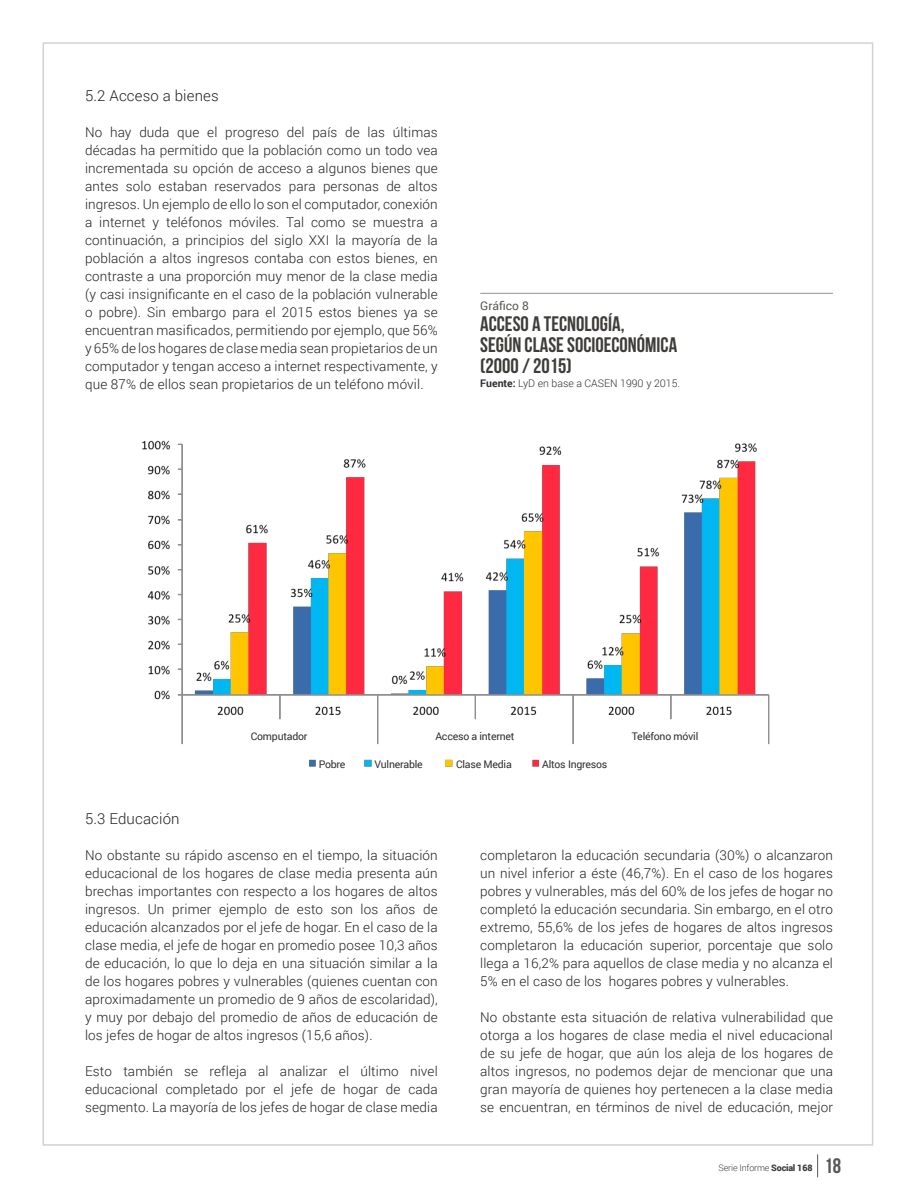
<style>
.page{position:relative;width:918px;height:1188px;background:#fff}
.page>*{position:absolute;margin:0;border:0;box-sizing:border-box;transform-origin:0 0}
.t1{font:21px "Bebas Neue";color:#3e3d39}
.t2{font:21px "Bebas Neue";color:#585754}
.t3{font:300 15px "Roboto";letter-spacing:.01em;color:#231f20}
.t4{font:300 13.5px/18px "Roboto";letter-spacing:.01em;color:#231f20;text-align:justify}
.t5{font:12px "Roboto";color:#585754}
.t6{font:10.5px "Roboto";letter-spacing:-.02em;color:#312f30}
.t7{font:300 10.5px "Roboto";color:#312f30}
.t8{font:300 9px "Roboto";letter-spacing:-.02em;color:#3e3d39}
.s1{font-weight:700}
.s2{font-weight:900}
</style>
<div class="page">
<svg style="left:817px;top:1154px;width:1px;height:23px"></svg>
<hr style="left:480px;top:293px;width:353px;height:1px;background:#939491">
<img style="left:142px;top:440px;width:628px;height:327px">
<div style="left:318px;top:755px;width:33px;height:23px;background:#fff"></div>
<div style="left:373px;top:755px;width:65px;height:31px;background:#fff"></div>
<div style="left:454px;top:757px;width:69px;height:29px;background:#fff"></div>
<div style="left:539px;top:757px;width:91px;height:29px;background:#fff"></div>
<div style="left:242px;top:729px;width:76px;height:17px;background:#fff"></div>
<div style="left:426px;top:729px;width:97px;height:17px;background:#fff"></div>
<div style="left:622px;top:729px;width:98px;height:17px;background:#fff"></div>
<p class="t3" style="left:85px;top:85px;width:135px">5.2 Acceso a bienes</p>
<p class="t4" style="left:85px;top:123px;width:354px">No hay duda que el progreso del país de las últimas décadas ha permitido que la población como un todo vea incrementada su opción de acceso a algunos bienes que antes solo estaban reservados para personas de altos ingresos. Un ejemplo de ello lo son el computador, conexión a internet y teléfonos móviles. Tal como se muestra a continuación, a principios del siglo XXI la mayoría de la población a altos ingresos contaba con estos bienes, en contraste a una proporción muy menor de la clase media (y casi insignificante en el caso de la población vulnerable o pobre). Sin embargo para el 2015 estos bienes ya se encuentran masificados, permitiendo por ejemplo, que 56% y 65% de los hogares de clase media sean propietarios de un computador y tengan acceso a internet respectivamente, y que 87% de ellos sean propietarios de un teléfono móvil.</p>
<p class="t5" style="left:480px;top:298px;width:50px">Gráfico 8</p>
<p class="t1" style="left:480px;top:312px;width:146px">ACCESO A TECNOLOGÍA,</p>
<p class="t1" style="left:480px;top:333px;width:198px">SEGÚN CLASE SOCIOECONÓMICA</p>
<p class="t1" style="left:480px;top:354px;width:93px">(2000 / 2015)</p>
<p class="t7" style="left:480px;top:376px;width:201px"><span class="s1">Fuente:</span> LyD en base a CASEN 1990 y 2015.</p>
<p class="t6" style="left:251px;top:729px;width:58px">Computador</p>
<p class="t6" style="left:435px;top:729px;width:81px">Acceso a internet</p>
<p class="t6" style="left:632px;top:729px;width:68px">Teléfono móvil</p>
<p class="t6" style="left:319px;top:757px;width:28px">Pobre</p>
<p class="t6" style="left:375px;top:757px;width:50px">Vulnerable</p>
<p class="t6" style="left:456px;top:757px;width:57px">Clase Media</p>
<p class="t6" style="left:542px;top:757px;width:67px">Altos Ingresos</p>
<p class="t3" style="left:85px;top:808px;width:96px">5.3 Educación</p>
<p class="t4" style="left:85px;top:845px;width:354px">No obstante su rápido ascenso en el tiempo, la situación educacional de los hogares de clase media presenta aún brechas importantes con respecto a los hogares de altos ingresos. Un primer ejemplo de esto son los años de educación alcanzados por el jefe de hogar. En el caso de la clase media, el jefe de hogar en promedio posee 10,3 años de educación, lo que lo deja en una situación similar a la de los hogares pobres y vulnerables (quienes cuentan con aproximadamente un promedio de 9 años de escolaridad), y muy por debajo del promedio de años de educación de los jefes de hogar de altos ingresos (15,6 años).</p>
<p class="t4" style="left:85px;top:1061px;width:354px">Esto también se refleja al analizar el último nivel educacional completado por el jefe de hogar de cada segmento. La mayoría de los jefes de hogar de clase media</p>
<p class="t4" style="left:480px;top:846px;width:354px">completaron la educación secundaria (30%) o alcanzaron un nivel inferior a éste (46,7%). En el caso de los hogares pobres y vulnerables, más del 60% de los jefes de hogar no completó la educación secundaria. Sin embargo, en el otro extremo, 55,6% de los jefes de hogares de altos ingresos completaron la educación superior, porcentaje que solo llega a 16,2% para aquellos de clase media y no alcanza el 5% en el caso de los hogares pobres y vulnerables.</p>
<p class="t4" style="left:480px;top:1008px;width:354px">No obstante esta situación de relativa vulnerabilidad que otorga a los hogares de clase media el nivel educacional de su jefe de hogar, que aún los aleja de los hogares de altos ingresos, no podemos dejar de mencionar que una gran mayoría de quienes hoy pertenecen a la clase media se encuentran, en términos de nivel de educación, mejor</p>
<p class="t8" style="left:719px;top:1162px;width:96px">Serie Informe <span class="s2">Social 168</span></p>
<p class="t2" style="left:825px;top:1155px;width:18px">18</p>
</div>
